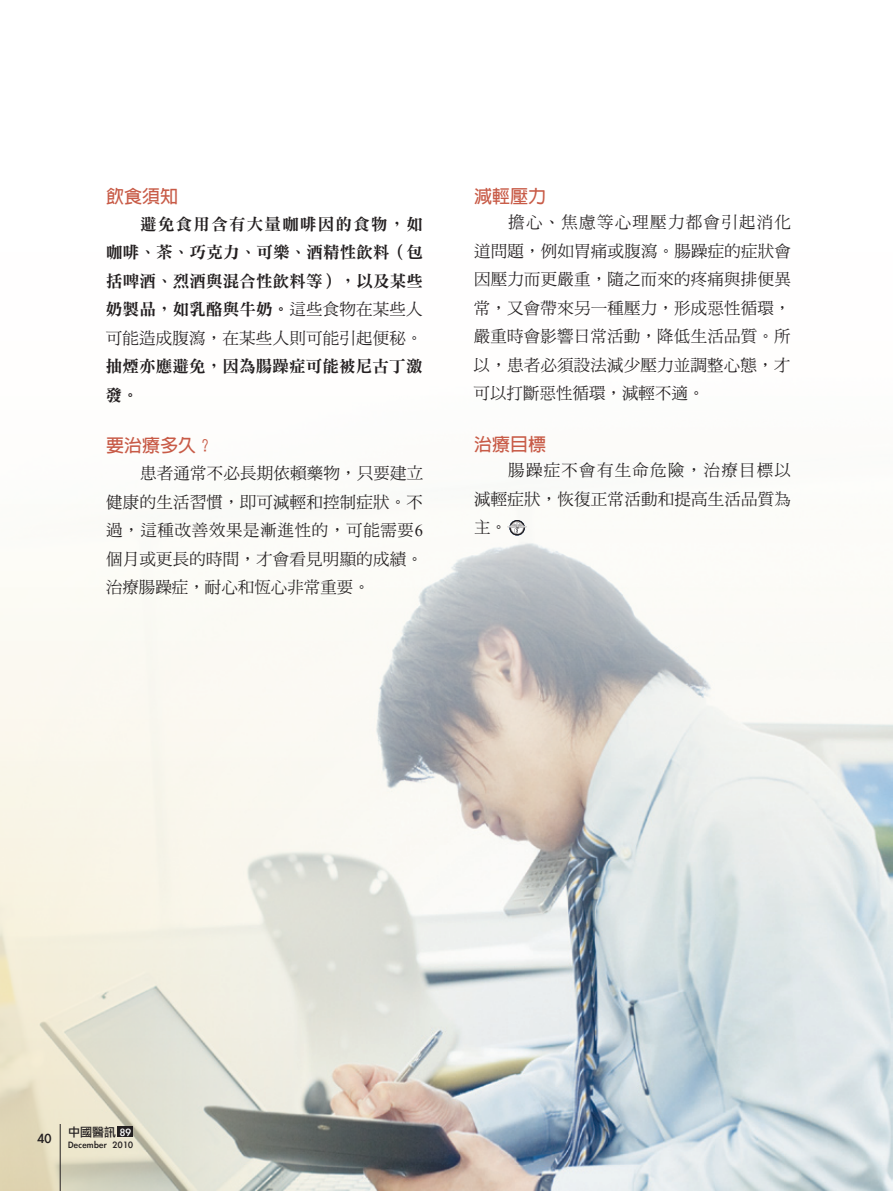
<style>
.page{position:relative;width:893px;height:1191px;background:#fff}
.page>*{position:absolute;margin:0;border:0;box-sizing:border-box;transform-origin:0 0}
.t1{font:700 18px "Lin Gothic";color:#c85b47}
.t2{font:16.5px/28.5px "DF Ming Std W5";letter-spacing:.01em;color:#231f20;text-align:justify}
.t3{font:16.5px/28.5px "DF Ming Std W9";letter-spacing:.01em;color:#231f20;text-align:justify}
.t4{font:15px "Li Gothic Med";color:#231f20}
.t5{font:12px "Li Gothic Med";color:#231f20}
.t6{font:10.5px "Li Gothic Med";letter-spacing:.03em;color:#231f20}
.s1{font-family:"DF Ming Std W5"}
.s2{font-family:"Times New Roman"}
.s3{color:#fff}
</style>
<div class="page">
<img style="left:0;top:520px;width:893px;height:671px">
<svg style="left:509px;top:520px;width:16px;height:15px"></svg>
<svg style="left:507px;top:521px;width:20px;height:13px"></svg>
<div style="left:118px;top:1126px;width:15px;height:11px;background:#231f20"></div>
<hr style="left:60px;top:1124px;width:1px;height:67px;background:#231f20">
<p class="t1" style="left:106px;top:187px;width:73px">飲食須知</p>
<p class="t3" style="left:106px;top:209px;width:319px;text-indent:34px">避免食用含有大量咖啡因的食物，如咖啡、茶、巧克力、可樂、酒精性飲料（包括啤酒、烈酒與混合性飲料等），以及某些奶製品，如乳酪與牛奶。<span class="s1">這些食物在某些人</span></p>
<p class="t2" style="left:106px;top:323px;width:318px">可能造成腹瀉，在某些人則可能引起便秘。</p>
<p class="t3" style="left:106px;top:352px;width:318px">抽煙亦應避免，因為腸躁症可能被尼古丁激發。</p>
<p class="t1" style="left:106px;top:436px;width:109px">要治療多久？</p>
<p class="t2" style="left:106px;top:459px;width:319px;text-indent:34px">患者通常不必長期依賴藥物，只要建立健康的生活習慣，即可減輕和控制症狀。不過，這種改善效果是漸進性的，可能需要<span class="s2">6</span>個月或更長的時間，才會看見明顯的成績。治療腸躁症，耐心和恆心非常重要。</p>
<p class="t1" style="left:474px;top:187px;width:73px">減輕壓力</p>
<p class="t2" style="left:473px;top:208px;width:319px;text-indent:35px">擔心、焦慮等心理壓力都會引起消化道問題，例如胃痛或腹瀉。腸躁症的症狀會因壓力而更嚴重，隨之而來的疼痛與排便異常，又會帶來另一種壓力，形成惡性循環，嚴重時會影響日常活動，降低生活品質。所以，患者必須設法減少壓力並調整心態，才可以打斷惡性循環，減輕不適。</p>
<p class="t1" style="left:474px;top:435px;width:73px">治療目標</p>
<p class="t2" style="left:474px;top:456px;width:319px;text-indent:34px">腸躁症不會有生命危險，治療目標以減輕症狀，恢復正常活動和提高生活品質為主。</p>
<p class="t4" style="left:38px;top:1130px;width:15px">40</p>
<p class="t5" style="left:68px;top:1125px;width:64px">中國醫訊 <span class="s3">89</span></p>
<p class="t6" style="left:68px;top:1139px;width:66px">December 2010</p>
</div>
